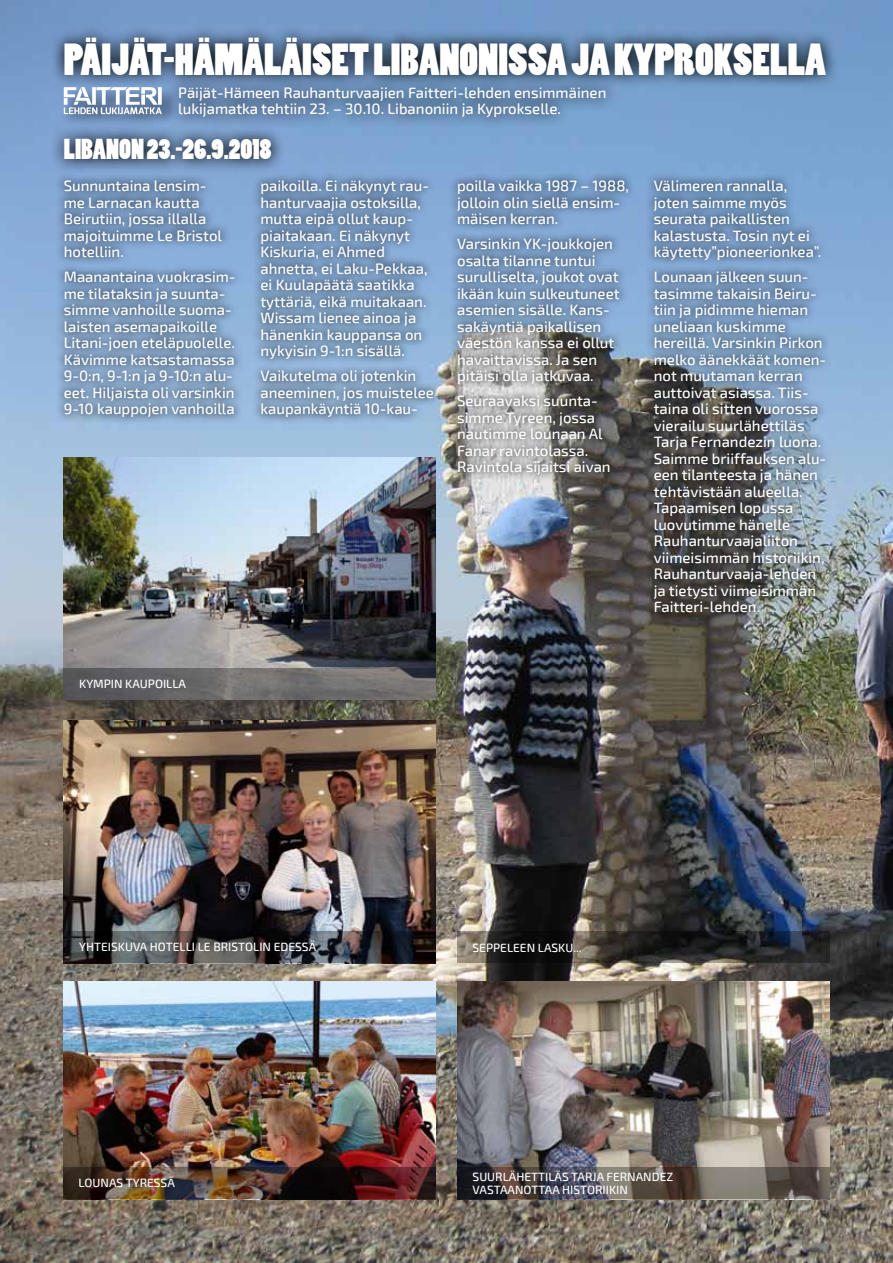
<style>
.page{position:relative;width:893px;height:1263px;background:#fff}
.page>*{position:absolute;margin:0;border:0;box-sizing:border-box;transform-origin:0 0}
.t1{font:42px "Poplar Std";color:#fff}
.t2{font:27px "Poplar Std";color:#fff}
.t3{font:500 15px/16.5px "Exo 2";color:#fff}
.t4{font:500 12px "Exo 2";color:#fff}
</style>
<div class="page">
<img style="left:0;top:0;width:893px;height:1263px">
<img style="left:64px;top:721px;width:372px;height:210px">
<img style="left:64px;top:457px;width:372px;height:211px">
<img style="left:64px;top:981px;width:372px;height:186px">
<img style="left:457px;top:981px;width:372px;height:186px">
<svg style="left:174px;top:89px;width:445px;height:41px;background:#698bb3"></svg>
<svg style="left:56px;top:173px;width:187px;height:253px;background:#7896b8"></svg>
<svg style="left:51px;top:23px;width:788px;height:66px;background:#4e6887"></svg>
<svg style="left:50px;top:125px;width:235px;height:48px;background:#5e789a"></svg>
<svg style="left:253px;top:172px;width:189px;height:254px;background:#7795b7"></svg>
<svg style="left:449px;top:172px;width:188px;height:311px;background:#79899b"></svg>
<svg style="left:646px;top:172px;width:187px;height:449px;background:#637588"></svg>
<div style="left:64px;top:87px;width:116px;height:36px;background:#000;opacity:.5"></div>
<div style="left:59px;top:103px;width:115px;height:25px;background:#000;opacity:.5"></div>
<svg style="left:64px;top:87px;width:98px;height:27px"></svg>
<svg style="left:457px;top:931px;width:372px;height:32px;background:#2e2d2b"></svg>
<svg style="left:64px;top:931px;width:372px;height:32px;background:#3a3a3c"></svg>
<svg style="left:64px;top:668px;width:372px;height:32px;background:#696869"></svg>
<svg style="left:457px;top:1167px;width:372px;height:32px;background:#564f4c"></svg>
<img style="left:64px;top:1167px;width:372px;height:32px">
<h1 class="t1" style="left:64px;top:36px;width:763px">PÄIJÄT-HÄMÄLÄISET LIBANONISSA JA KYPROKSELLA</h1>
<p class="t3" style="left:178px;top:84px;width:430px">Päijät-Hämeen Rauhanturvaajien Faitteri-lehden ensimmäinen lukijamatka tehtiin 23. – 30.10. Libanoniin ja Kyprokselle.</p>
<h2 class="t2" style="left:64px;top:135px;width:209px">LIBANON 23.-26.9.2018</h2>
<p class="t3" style="left:260px;top:178px;width:170px">paikoilla. Ei näkynyt rau&shy;hanturvaajia ostoksilla, mutta eipä ollut kaup&shy;piaitakaan. Ei näkynyt<br>Kiskuria, ei Ahmed ahnetta, ei Laku-Pekkaa, ei Kuulapäätä saatikka tyttäriä, eikä muitakaan.<br>Wissam lienee ainoa ja hänenkin kauppansa on nykyisin 9-1:n sisällä.</p>
<p class="t3" style="left:260px;top:368px;width:175px">Vaikutelma oli jotenkin aneeminen, jos muistelee kaupankäyntiä 10-kau-</p>
<p class="t3" style="left:64px;top:178px;width:160px">Sunnuntaina lensim&shy;me Larnacan kautta<br>Beirutiin, jossa illalla majoituimme Le Bristol hotelliin.</p>
<p class="t3" style="left:64px;top:269px;width:173px">Maanantaina vuokrasim&shy;me tilataksin ja suunta&shy;simme vanhoille suoma&shy;laisten asemapaikoille<br>Litani-joen eteläpuolelle.<br>Kävimme katsastamassa<br>9-0:n, 9-1:n ja 9-10:n alu&shy;eet. Hiljaista oli varsinkin<br>9-10 kauppojen vanhoilla</p>
<p class="t3" style="left:457px;top:178px;width:173px">poilla vaikka 1987 – 1988, jolloin olin siellä ensim&shy;mäisen kerran.</p>
<p class="t3" style="left:457px;top:236px;width:164px">Varsinkin YK-joukkojen osalta tilanne tuntui surulliselta, joukot ovat ikään kuin sulkeutuneet asemien sisälle. Kans&shy;sakäyntiä paikallisen väestön kanssa ei ollut havaittavissa. Ja sen pitäisi olla jatkuvaa.</p>
<p class="t3" style="left:457px;top:393px;width:155px">Seuraavaksi suunta&shy;simme Tyreen, jossa nautimme lounaan Al<br>Fanar ravintolassa.<br>Ravintola sijaitsi aivan</p>
<p class="t3" style="left:654px;top:178px;width:169px">Välimeren rannalla, joten saimme myös seurata paikallisten kalastusta. Tosin nyt ei käytetty”pioneerionkea”.</p>
<p class="t3" style="left:654px;top:269px;width:174px">Lounaan jälkeen suun&shy;tasimme takaisin Beiru&shy;tiin ja pidimme hieman uneliaan kuskimme hereillä. Varsinkin Pirkon melko äänekkäät komen&shy;not muutaman kerran auttoivat asiassa. Tiis&shy;taina oli sitten vuorossa vierailu suurlähettiläs<br>Tarja Fernandezin luona.<br>Saimme briiffauksen alu&shy;een tilanteesta ja hänen tehtävistään alueella.<br>Tapaamisen lopussa luovutimme hänelle<br>Rauhanturvaajaliiton viimeisimmän historiikin,<br>Rauhanturvaaja-lehden ja tietysti viimeisimmän<br>Faitteri-lehden.</p>
<p class="t4" style="left:79px;top:677px;width:16px">Kympin</p>
<p class="t4" style="left:125px;top:677px;width:8px">kaupoilla</p>
<p class="t4" style="left:79px;top:940px;width:15px">Yhteiskuva</p>
<p class="t4" style="left:150px;top:940px;width:8px">hotelli</p>
<p class="t4" style="left:198px;top:940px;width:31px">Le Bristolin</p>
<p class="t4" style="left:274px;top:940px;width:8px">edessä</p>
<p class="t4" style="left:473px;top:940px;width:15px">Seppeleen</p>
<p class="t4" style="left:538px;top:940px;width:8px">lasku</p>
<p class="t4" style="left:573px;top:940px;width:10px">...</p>
<p class="t4" style="left:79px;top:1176px;width:15px">Lounas</p>
<p class="t4" style="left:126px;top:1176px;width:15px">Tyressä</p>
<p class="t4" style="left:473px;top:1169px;width:15px">Suurlähettiläs</p>
<p class="t4" style="left:571px;top:1169px;width:14px">Tarja</p>
<p class="t4" style="left:607px;top:1169px;width:15px">Fernande</p>
<p class="t4" style="left:666px;top:1169px;width:8px">z</p>
<p class="t4" style="left:473px;top:1183px;width:9px">vastaanottaa</p>
<p class="t4" style="left:562px;top:1183px;width:7px">historiikin</p>
</div>
